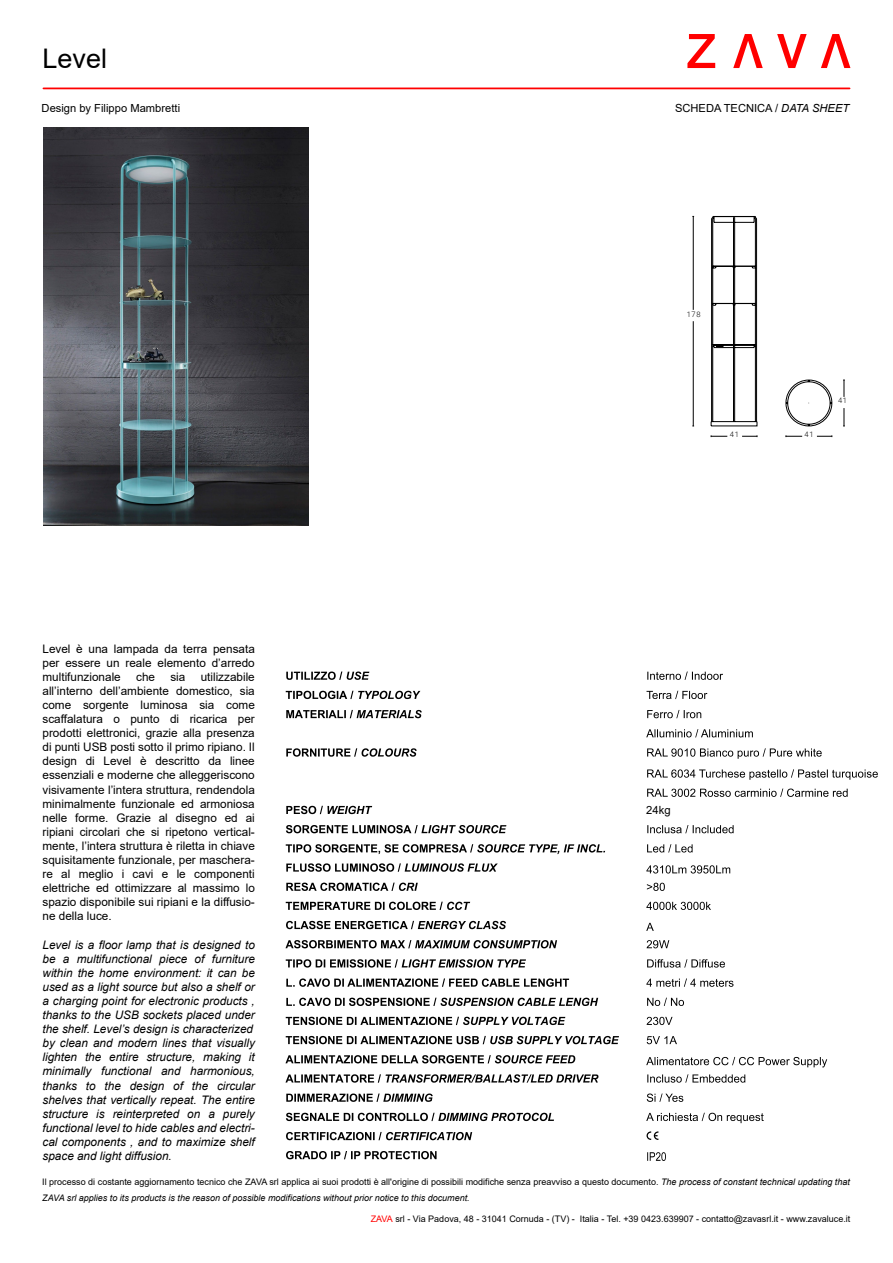
<style>
.page{position:relative;width:893px;height:1263px;background:#fff}
.page>*{position:absolute;margin:0;border:0;box-sizing:border-box;transform-origin:0 0}
.t1{font:27px "Arial";color:#000}
.t2{font:11.7px/14.1px "Arial";color:#000;text-align:justify}
.t3{font:italic 11.7px/14.1px "Arial";color:#000}
.t4{font:11.25px "Arial";color:#000}
.t5{font:11.1px "Arial";color:#000}
.t6{font:italic 9px/16px "Arial";color:#000}
.t7{font:9px "Arial";color:#000}
.t8{font:300 7.5px "Roboto";letter-spacing:.1em;color:#000}
.s1{font-style:italic}
.s2{font-style:normal}
.s3{color:#f00}
</style>
<div class="page">
<svg style="left:687px;top:34px;width:28px;height:34px"></svg>
<svg style="left:777px;top:34px;width:30px;height:34px"></svg>
<svg style="left:733px;top:34px;width:30px;height:34px"></svg>
<svg style="left:821px;top:34px;width:29px;height:34px"></svg>
<hr style="left:43px;top:88px;width:807px;height:1px;background:#f00">
<svg style="left:646px;top:1131px;width:12px;height:9px"></svg>
<svg style="left:647px;top:671px;width:76px;height:9px"></svg>
<svg style="left:646px;top:691px;width:61px;height:8px"></svg>
<svg style="left:647px;top:710px;width:54px;height:8px"></svg>
<svg style="left:646px;top:729px;width:107px;height:8px"></svg>
<svg style="left:647px;top:748px;width:175px;height:11px"></svg>
<svg style="left:647px;top:769px;width:231px;height:11px"></svg>
<svg style="left:647px;top:788px;width:201px;height:9px"></svg>
<svg style="left:647px;top:825px;width:87px;height:8px"></svg>
<svg style="left:647px;top:844px;width:46px;height:8px"></svg>
<svg style="left:646px;top:865px;width:84px;height:8px"></svg>
<svg style="left:647px;top:883px;width:18px;height:8px"></svg>
<svg style="left:646px;top:902px;width:65px;height:8px"></svg>
<svg style="left:646px;top:923px;width:8px;height:8px"></svg>
<svg style="left:647px;top:940px;width:22px;height:8px"></svg>
<svg style="left:647px;top:959px;width:78px;height:8px"></svg>
<svg style="left:286px;top:978px;width:283px;height:9px"></svg>
<svg style="left:646px;top:978px;width:87px;height:9px"></svg>
<svg style="left:647px;top:998px;width:37px;height:8px"></svg>
<svg style="left:647px;top:1017px;width:26px;height:8px"></svg>
<svg style="left:647px;top:1036px;width:30px;height:8px"></svg>
<svg style="left:646px;top:1057px;width:181px;height:10px"></svg>
<svg style="left:647px;top:1074px;width:98px;height:9px"></svg>
<svg style="left:647px;top:1093px;width:36px;height:9px"></svg>
<svg style="left:646px;top:1113px;width:118px;height:10px"></svg>
<svg style="left:286px;top:1151px;width:151px;height:8px"></svg>
<svg style="left:647px;top:1152px;width:19px;height:9px"></svg>
<svg style="left:286px;top:671px;width:83px;height:9px"></svg>
<svg style="left:286px;top:691px;width:134px;height:8px"></svg>
<svg style="left:286px;top:710px;width:136px;height:8px"></svg>
<svg style="left:286px;top:748px;width:131px;height:9px"></svg>
<svg style="left:286px;top:806px;width:86px;height:8px"></svg>
<svg style="left:286px;top:825px;width:220px;height:8px"></svg>
<svg style="left:286px;top:844px;width:319px;height:10px"></svg>
<svg style="left:286px;top:863px;width:212px;height:9px"></svg>
<svg style="left:286px;top:882px;width:132px;height:9px"></svg>
<svg style="left:286px;top:902px;width:184px;height:8px"></svg>
<svg style="left:286px;top:921px;width:220px;height:8px"></svg>
<svg style="left:285px;top:940px;width:272px;height:8px"></svg>
<svg style="left:286px;top:959px;width:240px;height:8px"></svg>
<svg style="left:286px;top:998px;width:312px;height:8px"></svg>
<svg style="left:286px;top:1017px;width:279px;height:8px"></svg>
<svg style="left:286px;top:1036px;width:333px;height:8px"></svg>
<svg style="left:285px;top:1055px;width:290px;height:8px"></svg>
<svg style="left:285px;top:1074px;width:313px;height:9px"></svg>
<svg style="left:286px;top:1093px;width:147px;height:9px"></svg>
<svg style="left:286px;top:1113px;width:268px;height:8px"></svg>
<svg style="left:286px;top:1132px;width:186px;height:8px"></svg>
<img style="left:43px;top:128px;width:266px;height:398px">
<svg style="left:785px;top:380px;width:47px;height:46px"></svg>
<svg style="left:711px;top:216px;width:46px;height:210px"></svg>
<svg style="left:711px;top:435px;width:16px;height:2px"></svg>
<svg style="left:786px;top:435px;width:16px;height:2px"></svg>
<svg style="left:843px;top:408px;width:2px;height:19px"></svg>
<svg style="left:742px;top:435px;width:16px;height:2px"></svg>
<svg style="left:817px;top:435px;width:16px;height:2px"></svg>
<svg style="left:843px;top:380px;width:2px;height:17px"></svg>
<hr style="left:693px;top:321px;width:1px;height:105px;background:#000">
<hr style="left:693px;top:216px;width:1px;height:94px;background:#000">
<h1 class="t1" style="left:43px;top:40px;width:66px">Level</h1>
<p class="t5" style="left:42px;top:101px;width:140px">Design by Filippo Mambretti</p>
<p class="t2" style="left:43px;top:641px;width:214px">Level è una lampada da terra pensata per essere un reale elemento d’arredo multifunzionale</p>
<p class="t2" style="left:43px;top:669px;width:214px;text-indent:158px">utilizzabile all’interno dell’ambiente domestico, sia come sorgente luminosa sia come scaffalatura o punto di ricarica per prodotti elettronici, grazie alla presenza di punti USB posti sotto il primo ripiano. Il design di Level è descritto da linee essenziali e moderne che alleggeriscono visivamente l’intera struttura, rendendola minimalmente funzionale ed armoniosa nelle forme. Grazie al disegno ed ai ripiani circolari che si ripetono vertical&shy;mente, l’intera struttura è riletta in chiave squisitamente funzionale, per maschera&shy;re al meglio i cavi e le componenti elettriche ed ottimizzare al massimo lo spazio disponibile sui ripiani e la diffusio&shy;ne della luce.</p>
<p class="t3" style="left:43px;top:937px;width:214px">Level is a floor lamp that is designed to be a multifunctional piece of furniture within the home environment: it can be used as a light source but also a shelf or a charging point for electronic products , thanks to the USB sockets placed under the shelf. Level’s design is characterized by clean and modern lines that visually lighten the entire structure, making it minimally functional and harmonious, thanks to the design of the circular shelves that vertically repeat. The entire structure is reinterpreted on a purely functional level to hide cables and electri&shy;cal components , and to maximize shelf space and light diffusion.</p>
<p class="t2" style="left:136px;top:669px;width:20px">che</p>
<p class="t2" style="left:170px;top:669px;width:17px">sia</p>
<p class="t5" style="left:675px;top:101px;width:176px">SCHEDA TECNICA / <span class="s1">DATA SHEET</span></p>
<p class="t8" style="left:687px;top:309px;width:15px">178</p>
<p class="t8" style="left:730px;top:429px;width:11px">41</p>
<p class="t8" style="left:805px;top:429px;width:11px">41</p>
<p class="t8" style="left:838px;top:395px;width:11px">41</p>
<p class="t4" style="left:646px;top:802px;width:26px">24kg</p>
<p class="t6" style="left:42px;top:1173px;width:809px"><span class="s2">Il processo di costante aggiornamento tecnico che ZAVA srl applica ai suoi prodotti è all'origine di possibili modifiche senza preavviso a questo documento.</span> The process of constant technical updating that<br>ZAVA srl applies to its products is the reason of possible modifications without prior notice to this document.</p>
<p class="t7" style="left:371px;top:1213px;width:481px"><span class="s3">ZAVA</span> srl - Via Padova, 48 - 31041 Cornuda - (TV) - Italia - Tel. +39 0423.639907 - contatto@zavasrl.it - www.zavaluce.it</p>
</div>
